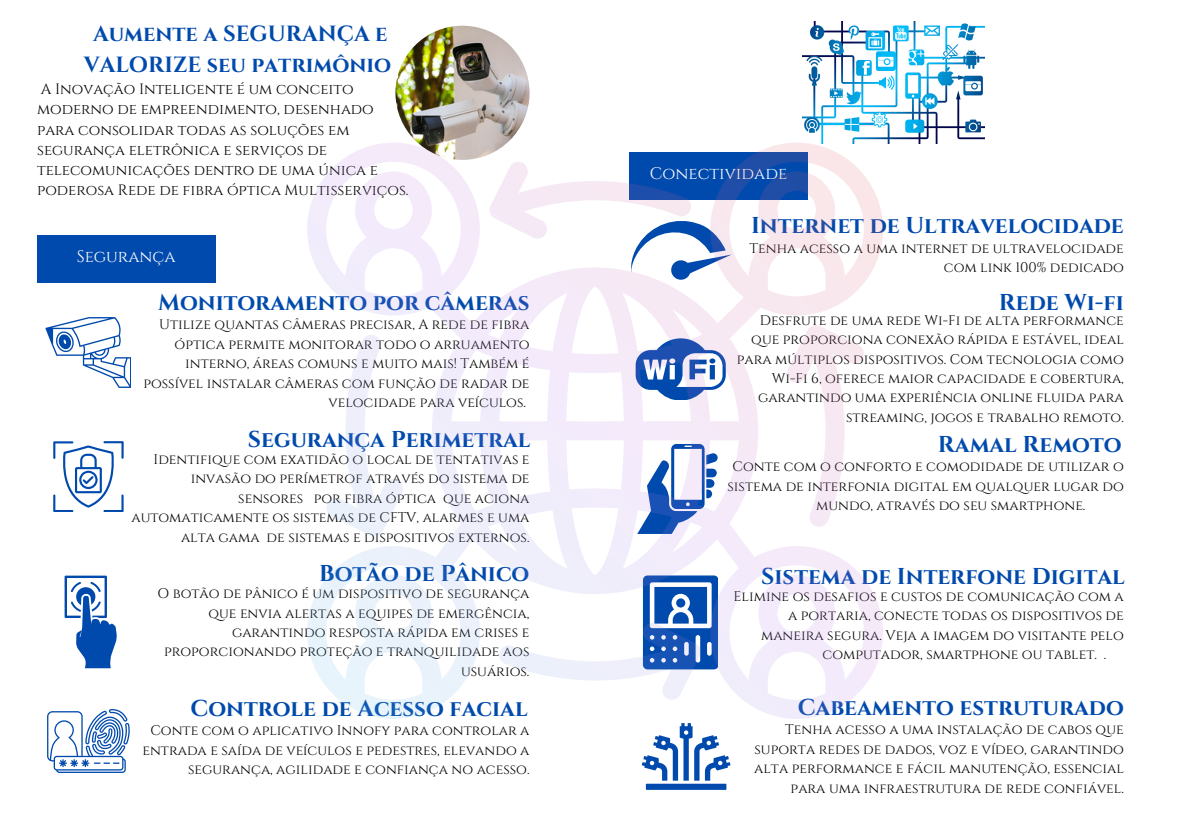
<style>
.page{position:relative;width:1191px;height:839px;background:#fff}
.page>*{position:absolute;margin:0;border:0;box-sizing:border-box;transform-origin:0 0}
.t1{font:700 23px "Cinzel";color:#004aad}
.t2{font:700 22px/30.6px "Cinzel";color:#004aad;text-align:center}
.t3{font:16.8px "Cinzel";color:#fff}
.t4{font:15px/20.2px "Cinzel";color:#000}
.t5{font:14px/19.4px "Cinzel";color:#000;text-align:right}
</style>
<div class="page">
<div style="left:37px;top:235px;width:178px;height:47px;background:#004aad"></div>
<img style="left:395px;top:26px;width:135px;height:134px;border-radius:50%">
<svg style="left:46px;top:317px;width:85px;height:70px"></svg>
<svg style="left:53px;top:441px;width:71px;height:70px"></svg>
<svg style="left:47px;top:709px;width:83px;height:64px"></svg>
<svg style="left:65px;top:575px;width:52px;height:93px"></svg>
<svg style="left:642px;top:723px;width:88px;height:66px"></svg>
<img style="left:803px;top:22px;width:181px;height:121px">
<svg style="left:307px;top:143px;width:576px;height:576px"></svg>
<p class="t2" style="left:84px;top:19px;width:309px">Aumente a SEGURANÇA e<br>VALORIZE seu patrimônio</p>
<p class="t4" style="left:37px;top:79px;width:373px">A Inovação Inteligente é um conceito moderno de empreendimento, desenhado para consolidar todas as soluções em segurança eletrônica e serviços de telecomunicações dentro de uma única e poderosa Rede de fibra óptica Multisserviços.</p>
<h1 class="t3" style="left:77px;top:245px;width:100px">Segurança</h1>
<p class="t1" style="left:158px;top:287px;width:373px">Monitoramento por câmeras</p>
<p class="t5" style="left:143px;top:315px;width:388px">Utilize quantas câmeras precisar, A rede de fibra óptica permite monitorar todo o arruamento interno, áreas comuns e muito mais! Também é possível instalar câmeras com função de radar de velocidade para veículos.</p>
<h1 class="t1" style="left:248px;top:425px;width:284px">Segurança Perimetral</h1>
<p class="t5" style="left:131px;top:450px;width:400px">Identifique com exatidão o local de tentativas e invasão do perímetrof através do sistema de sensores por fibra óptica que aciona automaticamente os sistemas de CFTV, alarmes e uma alta gama de sistemas e dispositivos externos.</p>
<p class="t1" style="left:319px;top:559px;width:212px">Botão de Pânico</p>
<p class="t5" style="left:158px;top:584px;width:373px">O botão de pânico é um dispositivo de segurança que envia alertas a equipes de emergência, garantindo resposta rápida em crises e proporcionando proteção e tranquilidade aos usuários.</p>
<p class="t1" style="left:191px;top:693px;width:339px">Controle de Acesso facial</p>
<h1 class="t5" style="left:143px;top:721px;width:389px">Conte com o aplicativo Innofy para controlar a entrada e saída de veículos e pedestres, elevando a segurança, agilidade e confiança no acesso.</h1>
<h2 class="t3" style="left:650px;top:163px;width:139px">Conectividade</h2>
<p class="t1" style="left:751px;top:211px;width:374px">Internet de Ultravelocidade</p>
<h1 class="t5" style="left:750px;top:239px;width:376px">Tenha acesso a uma internet de ultravelocidade com link 100% dedicado</h1>
<p class="t1" style="left:999px;top:287px;width:127px">Rede Wi-fi</p>
<p class="t5" style="left:737px;top:311px;width:389px">Desfrute de uma rede Wi-Fi de alta performance que proporciona conexão rápida e estável, ideal para múltiplos dispositivos. Com tecnologia como Wi-Fi 6, oferece maior capacidade e cobertura, garantindo uma experiência online fluida para streaming, jogos e trabalho remoto.</p>
<h1 class="t1" style="left:938px;top:429px;width:185px">Ramal Remoto</h1>
<p class="t5" style="left:732px;top:457px;width:393px">Conte com o conforto e comodidade de utilizar o</p>
<p class="t5" style="left:727px;top:476px;width:398px">sistema de interfonia digital em qualquer lugar do</p>
<p class="t5" style="left:816px;top:496px;width:271px">mundo, através do seu smartphone.</p>
<p class="t1" style="left:761px;top:561px;width:365px">Sistema de Interfone Digital</p>
<h2 class="t5" style="left:734px;top:586px;width:392px">Elimine os desafios e custos de comunicação com a</h2>
<h2 class="t5" style="left:788px;top:606px;width:337px">a portaria, conecte todas os dispositivos de</h2>
<h2 class="t5" style="left:761px;top:625px;width:364px">maneira segura. Veja a imagem do visitante pelo</h2>
<h2 class="t5" style="left:823px;top:645px;width:285px">computador, smartphone ou tablet. .</h2>
<h1 class="t1" style="left:798px;top:692px;width:328px">Cabeamento estruturado</h1>
<p class="t5" style="left:754px;top:720px;width:371px">Tenha acesso a uma instalação de cabos que suporta redes de dados, voz e vídeo, garantindo alta performance e fácil manutenção, essencial para uma infraestrutura de rede confiável.</p>
</div>
